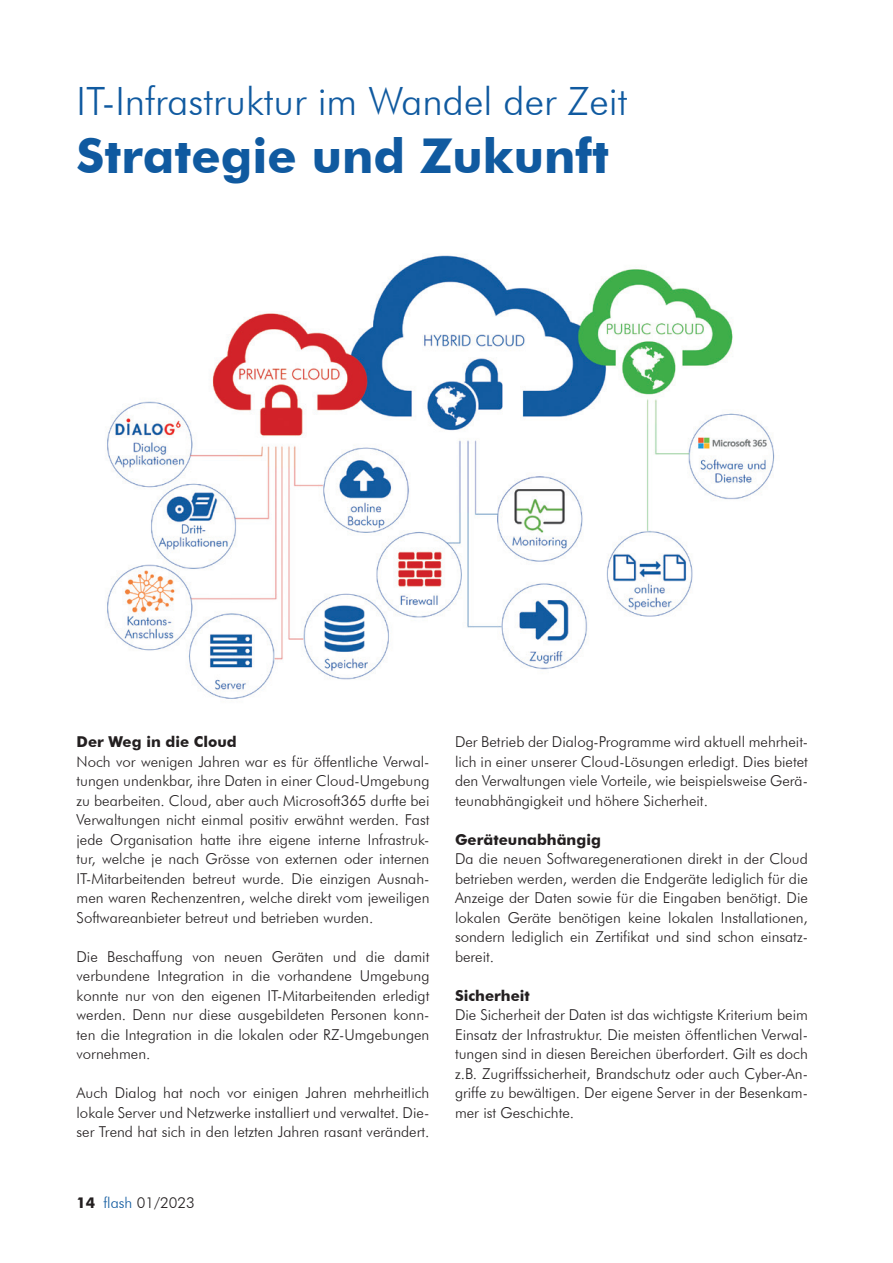
<style>
.page{position:relative;width:893px;height:1263px;background:#fff}
.page>*{position:absolute;margin:0;border:0;box-sizing:border-box;transform-origin:0 0}
.Titel{font:700 48px "Futura BT";color:#105aa0}
.Obertitel{font:300 39px "Futura BT";color:#105aa0}
.Grundtext{font:300 15px/19.5px "Futura BT";color:#231f20;text-align:justify}
.Zwischentitel{font:700 15px "Futura BT";color:#231f20}
.s1{font-weight:700}
.s2{color:#105aa0}
</style>
<div class="page">
<img style="left:106px;top:255px;width:669px;height:444px">
<p class="Obertitel" style="left:77px;top:77px;width:552px">IT-Infrastruktur im Wandel der Zeit</p>
<p class="Titel" style="left:77px;top:127px;width:534px">Strategie und Zukunft</p>
<p class="Zwischentitel" style="left:77px;top:733px;width:162px">Der Weg in die Cloud</p>
<p class="Grundtext" style="left:77px;top:751px;width:354px">Noch vor wenigen Jahren war es für öffentliche Verwal&shy;tungen undenkbar, ihre Daten in einer Cloud-Umgebung zu bearbeiten. Cloud, aber auch Microsoft365 durfte bei Verwaltungen nicht einmal positiv erwähnt werden. Fast jede Organisation hatte ihre eigene interne Infrastruk&shy;tur, welche je nach Grösse von externen oder internen IT-Mitarbeitenden betreut wurde. Die einzigen Ausnah&shy;men waren Rechenzentren, welche direkt vom jeweiligen Softwareanbieter betreut und betrieben wurden.</p>
<p class="Grundtext" style="left:77px;top:946px;width:354px">Die Beschaffung von neuen Geräten und die damit verbundene Integration in die vorhandene Umgebung konnte nur von den eigenen IT-Mitarbeitenden erledigt werden. Denn nur diese ausgebildeten Personen konn&shy;ten die Integration in die lokalen oder RZ-Umgebungen vornehmen.</p>
<p class="Grundtext" style="left:77px;top:1083px;width:354px">Auch Dialog hat noch vor einigen Jahren mehrheitlich lokale Server und Netzwerke installiert und verwaltet. Die&shy;ser Trend hat sich in den letzten Jahren rasant verändert.</p>
<p class="Grundtext" style="left:77px;top:1192px;width:120px"><span class="s1">14</span> <span class="s2">flash</span> 01/2023</p>
<p class="Grundtext" style="left:455px;top:732px;width:354px">Der Betrieb der Dialog-Programme wird aktuell mehrheit&shy;lich in einer unserer Cloud-Lösungen erledigt. Dies bietet den Verwaltungen viele Vorteile, wie beispielsweise Gerä&shy;teunabhängigkeit und höhere Sicherheit.</p>
<p class="Zwischentitel" style="left:455px;top:830px;width:147px">Geräteunabhängig</p>
<p class="Grundtext" style="left:455px;top:849px;width:354px">Da die neuen Softwaregenerationen direkt in der Cloud betrieben werden, werden die Endgeräte lediglich für die Anzeige der Daten sowie für die Eingaben benötigt. Die lokalen Geräte benötigen keine lokalen Installationen, sondern lediglich ein Zertifikat und sind schon einsatz&shy;bereit.</p>
<p class="Zwischentitel" style="left:455px;top:986px;width:76px">Sicherheit</p>
<p class="Grundtext" style="left:455px;top:1005px;width:354px">Die Sicherheit der Daten ist das wichtigste Kriterium beim Einsatz der Infrastruktur. Die meisten öffentlichen Verwal&shy;tungen sind in diesen Bereichen überfordert. Gilt es doch z.B. Zugriffssicherheit, Brandschutz oder auch Cyber-An&shy;griffe zu bewältigen. Der eigene Server in der Besenkam&shy;mer ist Geschichte.</p>
</div>
